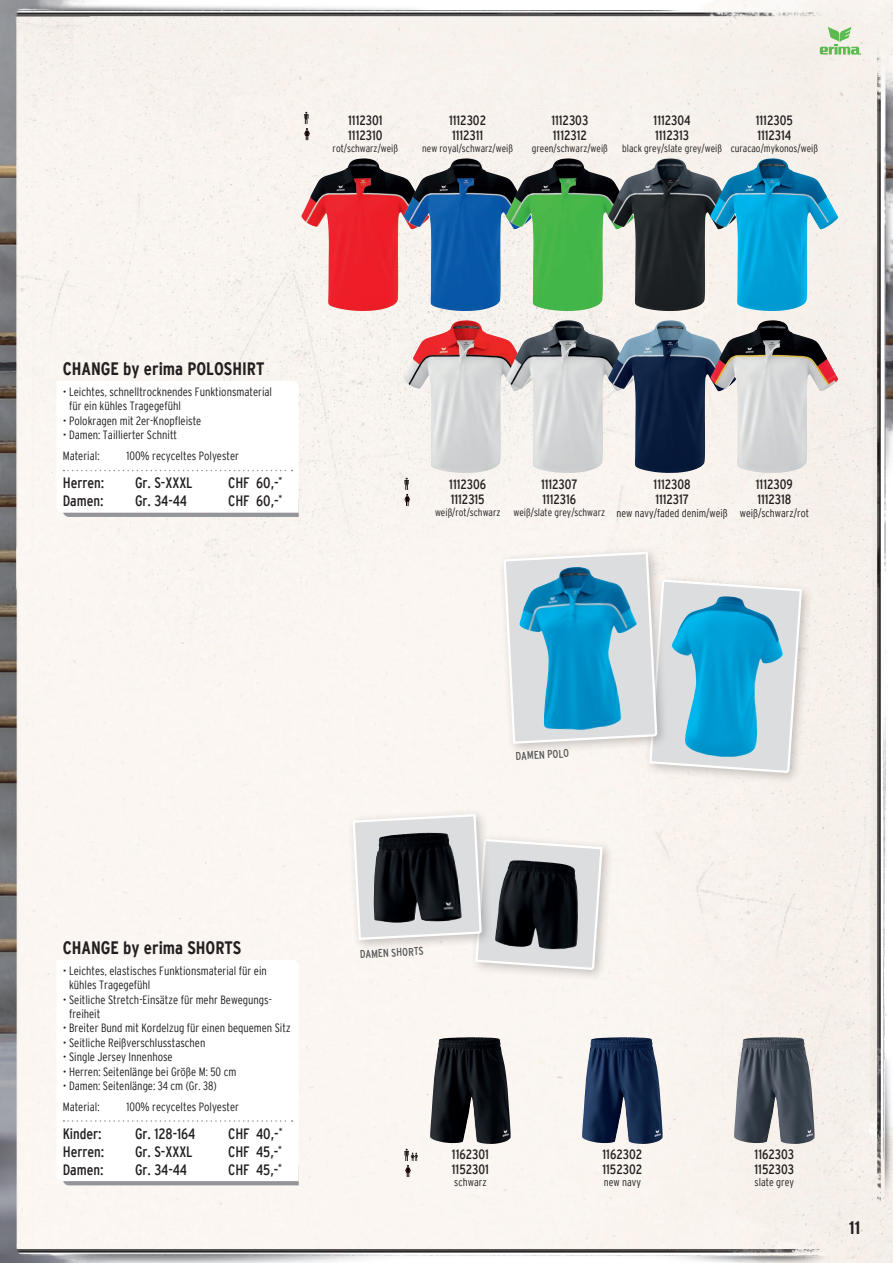
<style>
.page{position:relative;width:893px;height:1263px;background:#fff}
.page>*{position:absolute;margin:0;border:0;box-sizing:border-box;transform-origin:0 0}
.t1{font:700 condensed 18px "Interstate";color:#231f20}
.t2{font:condensed 15px/18px "Interstate";color:#231f20;text-align:justify}
.t3{font:condensed 13.5px/15px "Interstate";color:#231f20}
.t4{font:300 condensed 12px/14.4px "Interstate";color:#231f20}
.KIT_Kat_Detailtext{font:condensed 11.25px "Interstate";color:#57585a}
.t5{font:300 condensed 11.1px "Interstate";color:#231f20}
.t6{font:300 condensed 10.5px "Interstate";color:#231f20}
</style>
<div class="page">
<img style="left:0;top:0;width:893px;height:1263px">
<img style="left:301px;top:158px;width:103px;height:153px">
<img style="left:404px;top:158px;width:102px;height:153px">
<img style="left:506px;top:158px;width:102px;height:153px">
<img style="left:608px;top:158px;width:102px;height:153px">
<img style="left:710px;top:158px;width:107px;height:153px">
<img style="left:742px;top:1037px;width:34px;height:9px">
<img style="left:438px;top:1037px;width:34px;height:9px">
<img style="left:590px;top:1037px;width:34px;height:9px">
<svg style="left:404px;top:477px;width:8px;height:29px"></svg>
<svg style="left:404px;top:1148px;width:14px;height:29px"></svg>
<svg style="left:304px;top:112px;width:7px;height:28px"></svg>
<img style="left:404px;top:320px;width:102px;height:153px">
<img style="left:506px;top:320px;width:102px;height:153px">
<img style="left:608px;top:320px;width:102px;height:153px">
<img style="left:710px;top:320px;width:107px;height:153px">
<div style="left:643px;top:574px;width:171px;height:210px;background:#231f20;opacity:.25"></div>
<div style="left:502px;top:475px;width:156px;height:78px;background:#faf4f0"></div>
<div style="left:347px;top:808px;width:146px;height:144px;background:#fbf6f2"></div>
<svg style="left:351px;top:553px;width:452px;height:464px"></svg>
<svg style="left:63px;top:1181px;width:236px;height:4px"></svg>
<svg style="left:56px;top:960px;width:243px;height:221px"></svg>
<svg style="left:63px;top:1120px;width:230px;height:2px"></svg>
<svg style="left:56px;top:381px;width:243px;height:136px"></svg>
<svg style="left:820px;top:27px;width:41px;height:28px"></svg>
<p class="t3" style="left:348px;top:113px;width:36px">1112301<br>1112310</p>
<p class="t6" style="left:333px;top:142px;width:67px">rot/schwarz/weiß</p>
<p class="t3" style="left:449px;top:113px;width:38px">1112302<br>1112311</p>
<p class="t6" style="left:422px;top:142px;width:92px">new royal/schwarz/weiß</p>
<p class="t3" style="left:551px;top:113px;width:38px">1112303<br>1112312</p>
<p class="t6" style="left:532px;top:142px;width:78px">green/schwarz/weiß</p>
<p class="t3" style="left:654px;top:113px;width:38px">1112304<br>1112313</p>
<p class="t6" style="left:622px;top:142px;width:101px">black grey/slate grey/weiß</p>
<p class="t3" style="left:756px;top:113px;width:38px">1112305<br>1112314</p>
<p class="t6" style="left:731px;top:142px;width:89px">curacao/mykonos/weiß</p>
<h1 class="t1" style="left:63px;top:359px;width:203px">CHANGE by erima POLOSHIRT</h1>
<p class="t4" style="left:69px;top:384px;width:205px;text-indent:-6px">• Leichtes, schnelltrocknendes Funktionsmaterial für ein kühles Tragegefühl</p>
<p class="t4" style="left:63px;top:413px;width:140px">• Polokragen mit 2er-Knopfleiste</p>
<p class="t4" style="left:63px;top:424px;width:116px;line-height:20.9px">• Damen: Taillierter Schnitt<br>Material:</p>
<p class="t4" style="left:126px;top:448px;width:114px">100% recyceltes Polyester</p>
<p class="t2" style="left:63px;top:474px;width:43px">Herren:</p>
<p class="t2" style="left:135px;top:474px;width:59px">Gr. S-XXXL</p>
<p class="t2" style="left:63px;top:492px;width:42px">Damen:</p>
<p class="t2" style="left:135px;top:492px;width:54px">Gr. 34-44</p>
<p class="t2" style="left:228px;top:474px;width:56px">CHF 60,-<sup>*<br></sup>CHF 60,-<sup>*</sup></p>
<p class="t3" style="left:449px;top:477px;width:38px">1112306<br>1112315</p>
<p class="t6" style="left:435px;top:507px;width:67px">weiß/rot/schwarz</p>
<p class="t3" style="left:541px;top:477px;width:38px">1112307<br>1112316</p>
<p class="t6" style="left:513px;top:507px;width:93px">weiß/slate grey/schwarz</p>
<p class="t3" style="left:654px;top:477px;width:39px">1112308<br>1112317</p>
<p class="t5" style="left:616px;top:506px;width:113px">new navy/faded denim/weiß</p>
<p class="t3" style="left:756px;top:477px;width:38px">1112309<br>1112318</p>
<p class="t5" style="left:740px;top:506px;width:71px">weiß/schwarz/rot</p>
<p class="KIT_Kat_Detailtext" style="left:515px;top:750px;width:55px;rotate:-3deg">DAMEN POLO</p>
<h1 class="t1" style="left:63px;top:938px;width:180px">CHANGE by erima SHORTS</h1>
<p class="KIT_Kat_Detailtext" style="left:360px;top:948px;width:65px;rotate:-3deg">DAMEN SHORTS</p>
<p class="t4" style="left:69px;top:963px;width:199px;text-indent:-6px">• Leichtes, elastisches Funktionsmaterial für ein kühles Tragegefühl</p>
<p class="t4" style="left:69px;top:992px;width:204px;text-indent:-6px">• Seitliche Stretch-Einsätze für mehr Bewegungs&shy;freiheit</p>
<p class="t4" style="left:63px;top:1021px;width:229px">• Breiter Bund mit Kordelzug für einen bequemen Sitz</p>
<p class="t4" style="left:63px;top:1035px;width:144px">• Seitliche Reißverschlusstaschen</p>
<p class="t4" style="left:63px;top:1050px;width:111px">• Single Jersey Innenhose</p>
<p class="t4" style="left:63px;top:1064px;width:175px">• Herren: Seitenlänge bei Größe M: 50 cm</p>
<p class="t4" style="left:63px;top:1075px;width:155px;line-height:20.9px">• Damen: Seitenlänge: 34 cm (Gr. 38)<br>Material:</p>
<p class="t4" style="left:126px;top:1099px;width:114px">100% recyceltes Polyester</p>
<p class="t2" style="left:63px;top:1124px;width:41px">Kinder:</p>
<p class="t2" style="left:135px;top:1124px;width:62px">Gr. 128-164</p>
<p class="t2" style="left:63px;top:1142px;width:43px">Herren:</p>
<p class="t2" style="left:135px;top:1142px;width:59px">Gr. S-XXXL</p>
<p class="t2" style="left:63px;top:1160px;width:42px">Damen:</p>
<p class="t2" style="left:135px;top:1160px;width:54px">Gr. 34-44</p>
<p class="t2" style="left:228px;top:1124px;width:56px">CHF 40,-<sup>* </sup>CHF 45,-<sup>* </sup>CHF 45,-<sup>*</sup></p>
<p class="t3" style="left:452px;top:1147px;width:38px">1162301<br>1152301</p>
<p class="t5" style="left:454px;top:1176px;width:34px">schwarz</p>
<p class="t3" style="left:603px;top:1147px;width:41px">1162302<br>1152302</p>
<p class="t5" style="left:604px;top:1176px;width:39px">new navy</p>
<p class="t3" style="left:755px;top:1147px;width:41px">1162303<br>1152303</p>
<p class="t5" style="left:755px;top:1176px;width:41px">slate grey</p>
<h1 class="t1" style="left:849px;top:1218px;width:13px">11</h1>
</div>
